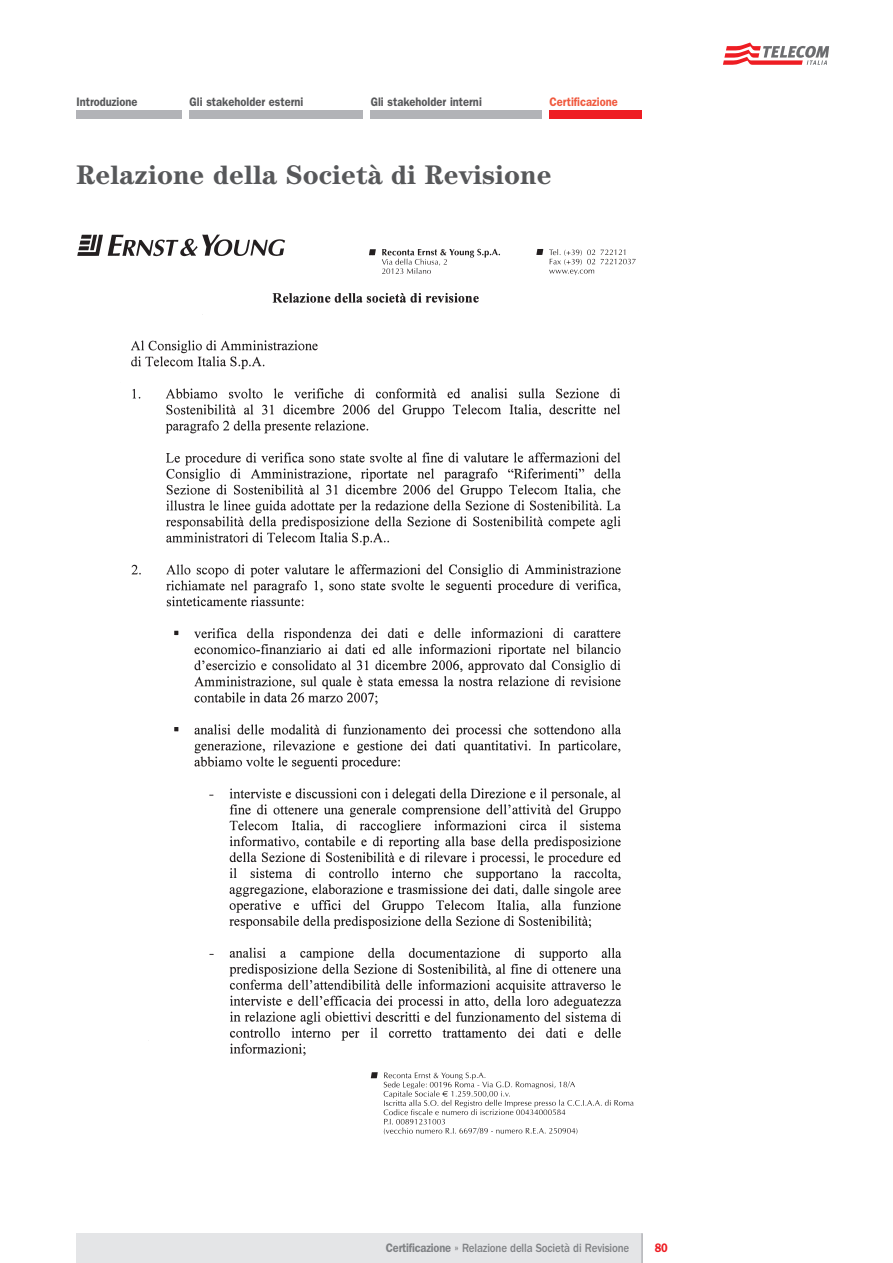
<style>
.page{position:relative;width:893px;height:1263px;background:#fff}
.page>*{position:absolute;margin:0;border:0;box-sizing:border-box;transform-origin:0 0}
.t1{font:700 27px "Century";color:#57585a}
.t2{font:600 12.3px "Franklin Gothic";color:#57585a;scale:.9 1}
.t3{font:500 12.3px "Franklin Gothic";letter-spacing:-.015em;color:#808285;scale:.89 1}
.t4{font:600 12.3px "Franklin Gothic";color:#f0593e;scale:.9 1}
.t5{font:600 12.3px "Franklin Gothic";color:#ee1d23;scale:.89 1}
.s1{font-weight:600}
</style>
<div class="page">
<svg style="left:723px;top:43px;width:106px;height:22px"></svg>
<div style="left:77px;top:1233px;width:565px;height:30px;background:#e4e5e7"></div>
<hr style="left:641px;top:1233px;width:2px;height:30px;background:#b2b3b7">
<div style="left:77px;top:111px;width:105px;height:8px;background:#b2b3b7"></div>
<div style="left:190px;top:111px;width:173px;height:8px;background:#b2b3b7"></div>
<div style="left:371px;top:111px;width:171px;height:8px;background:#b2b3b7"></div>
<div style="left:550px;top:111px;width:92px;height:8px;background:#ee1d23"></div>
<img style="left:77px;top:234px;width:559px;height:901px">
<p class="t2" style="left:77px;top:98px;width:69px">Introduzione</p>
<p class="t2" style="left:190px;top:98px;width:128px">Gli stakeholder esterni</p>
<p class="t2" style="left:371px;top:98px;width:125px">Gli stakeholder interni</p>
<p class="t4" style="left:550px;top:98px;width:77px">Certificazione</p>
<h1 class="t1" style="left:77px;top:166px;width:477px">Relazione della Società di Revisione</h1>
<p class="t3" style="left:386px;top:1244px;width:275px"><span class="s1">Certificazione »</span> Relazione della Società di Revisione</p>
<p class="t5" style="left:655px;top:1244px;width:16px">80</p>
</div>
